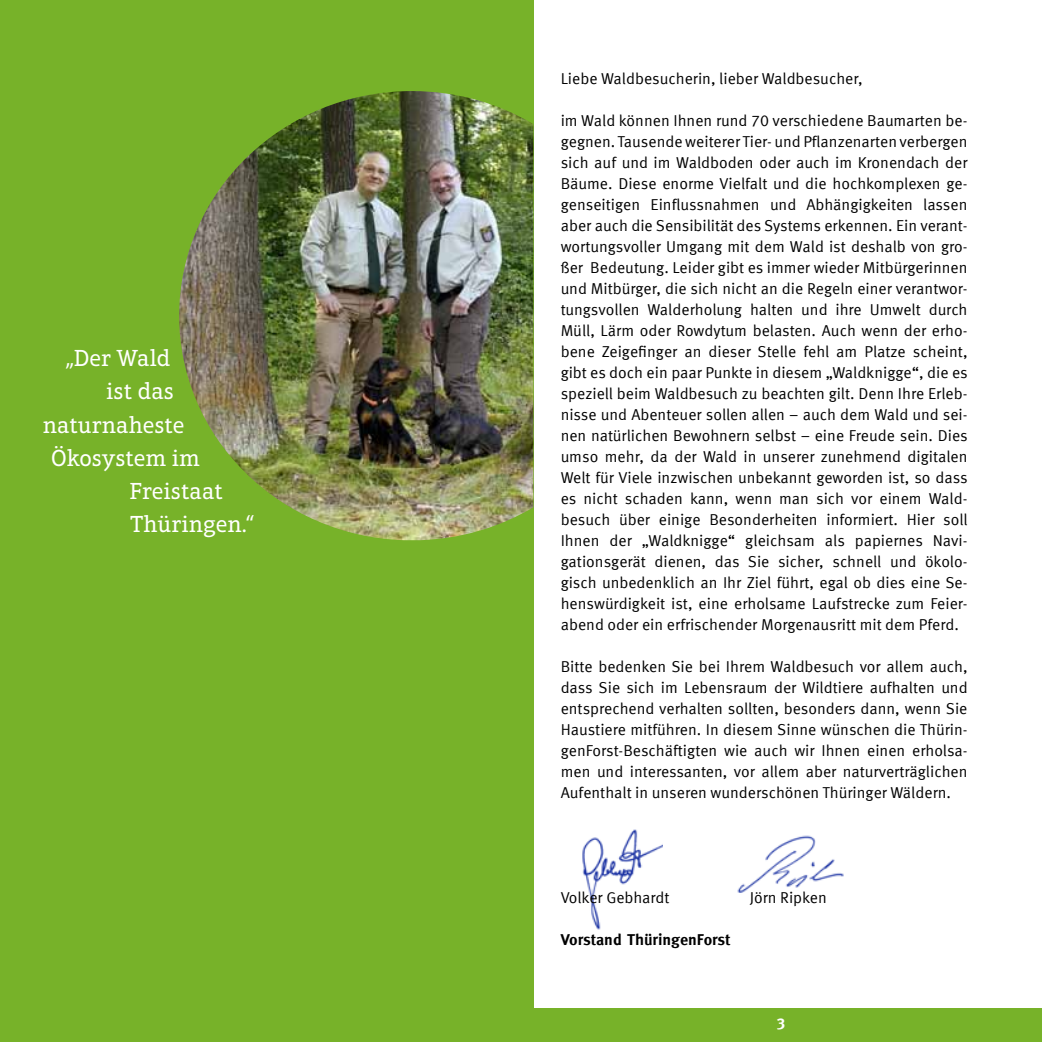
<style>
.page{position:relative;width:1042px;height:1042px;background:#fff}
.page>*{position:absolute;margin:0;border:0;box-sizing:border-box;transform-origin:0 0}
.t1{font:23.62px "Aptifer Slab LT Pro";color:#fff}
.t2{font:15.75px/21px "Meta Offc Norm";color:#000;text-align:justify}
.t3{font:700 15.75px "Meta Offc";color:#000}
.t4{font:700 15.75px "Meta Offc";color:#fff}
</style>
<div class="page">
<img style="left:737px;top:835px;width:107px;height:58px">
<img style="left:582px;top:829px;width:80px;height:101px">
<div style="left:0;top:0;width:533px;height:1042px;background:#77b229"></div>
<div style="left:521px;top:1008px;width:521px;height:34px;background:#77b229"></div>
<img style="left:179px;top:91px;width:354px;height:449px">
<h1 class="t1" style="left:65px;top:345px;width:107px">„Der Wald</h1>
<h1 class="t1" style="left:106px;top:378px;width:69px">ist das</h1>
<h1 class="t1" style="left:43px;top:411px;width:143px">naturnaheste</h1>
<h1 class="t1" style="left:51px;top:444px;width:151px">Ökosystem im</h1>
<h1 class="t1" style="left:130px;top:478px;width:95px">Freistaat</h1>
<h1 class="t1" style="left:130px;top:511px;width:126px">Thüringen.“</h1>
<p class="t2" style="left:561px;top:68px;width:304px">Liebe Waldbesucherin, lieber Waldbesucher,</p>
<p class="t2" style="left:561px;top:110px;width:408px">im Wald können Ihnen rund 70 verschiedene Baumarten be&shy;gegnen. Tausende weiterer Tier- und Pflanzenarten verbergen sich auf und im Waldboden oder auch im Kronendach der Bäume. Diese enorme Vielfalt und die hochkomplexen ge&shy;genseitigen Einflussnahmen und Abhängigkeiten lassen aber auch die Sensibilität des Systems erkennen. Ein verant&shy;wortungsvoller Umgang mit dem Wald ist deshalb von gro&shy;ßer Bedeutung. Leider gibt es immer wieder Mitbürgerinnen und Mitbürger, die sich nicht an die Regeln einer verantwor&shy;tungsvollen Walderholung halten und ihre Umwelt durch Müll, Lärm oder Rowdytum belasten. Auch wenn der erho&shy;bene Zeigefinger an dieser Stelle fehl am Platze scheint, gibt es doch ein paar Punkte in diesem „Waldknigge“, die es speziell beim Waldbesuch zu beachten gilt. Denn Ihre Erleb&shy;nisse und Abenteuer sollen allen – auch dem Wald und sei&shy;nen natürlichen Bewohnern selbst – eine Freude sein. Dies umso mehr, da der Wald in unserer zunehmend digitalen Welt für Viele inzwischen unbekannt geworden ist, so dass es nicht schaden kann, wenn man sich vor einem Wald&shy;besuch über einige Besonderheiten informiert. Hier soll Ihnen der „Waldknigge“ gleichsam als papiernes Navi&shy;gationsgerät dienen, das Sie sicher, schnell und ökolo&shy;gisch unbedenklich an Ihr Ziel führt, egal ob dies eine Se&shy;henswürdigkeit ist, eine erholsame Laufstrecke zum Feier&shy;abend oder ein erfrischender Morgenausritt mit dem Pferd.</p>
<p class="t2" style="left:561px;top:656px;width:408px">Bitte bedenken Sie bei Ihrem Waldbesuch vor allem auch, dass Sie sich im Lebensraum der Wildtiere aufhalten und entsprechend verhalten sollten, besonders dann, wenn Sie Haustiere mitführen. In diesem Sinne wünschen die Thürin&shy;genForst-Beschäftigten wie auch wir Ihnen einen erholsa&shy;men und interessanten, vor allem aber naturverträglichen Aufenthalt in unseren wunderschönen Thüringer Wäldern.</p>
<p class="t2" style="left:561px;top:887px;width:110px">Volker Gebhardt</p>
<p class="t2" style="left:750px;top:887px;width:79px">Jörn Ripken</p>
<p class="t3" style="left:561px;top:930px;width:172px">Vorstand ThüringenForst</p>
<p class="t4" style="left:776px;top:1013px;width:10px">3</p>
</div>
